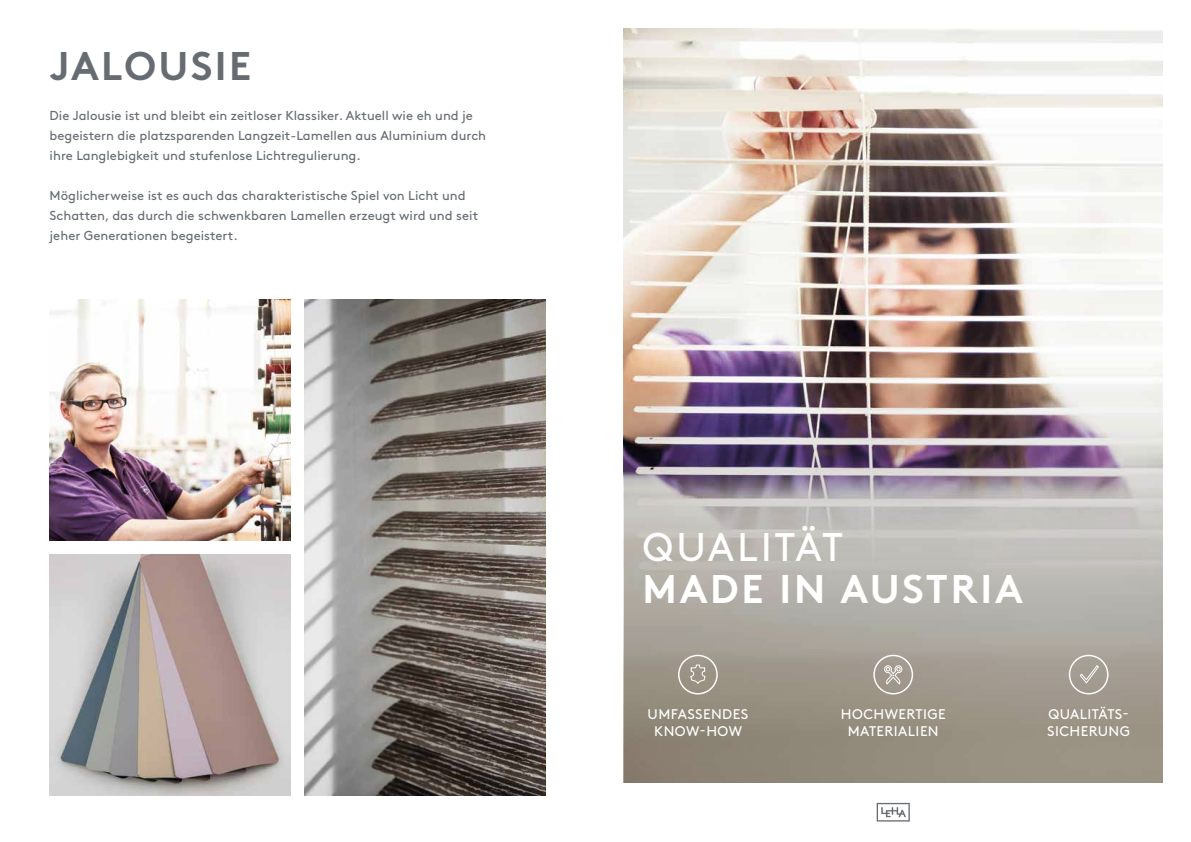
<style>
.page{position:relative;width:1191px;height:842px;background:#fff}
.page>*{position:absolute;margin:0;border:0;box-sizing:border-box;transform-origin:0 0}
.t1{font:700 40px "Brown Pro";letter-spacing:.07em;color:#fff}
.t2{font:700 40px "Brown Pro";letter-spacing:.06em;color:#676c72}
.t3{font:40px "Brown Pro";letter-spacing:.07em;color:#fff}
.t4{font:14px/17px "Brown Pro";letter-spacing:.03em;color:#fff;text-align:center}
.t5{font:13px/20px "Brown Pro";color:#676c72}
</style>
<div class="page">
<img style="left:624px;top:28px;width:538px;height:346px">
<svg style="left:624px;top:374px;width:538px;height:408px;background:#a69d9a"></svg>
<img style="left:305px;top:299px;width:241px;height:497px">
<svg style="left:1068px;top:655px;width:40px;height:39px;background:#b0aaa1"></svg>
<svg style="left:678px;top:655px;width:40px;height:39px;background:#a9a398"></svg>
<svg style="left:873px;top:655px;width:40px;height:39px;background:#b1aaa2"></svg>
<svg style="left:876px;top:803px;width:33px;height:18px"></svg>
<img style="left:50px;top:555px;width:241px;height:241px">
<img style="left:50px;top:299px;width:241px;height:241px">
<h1 class="t2" style="left:50px;top:33px;width:203px">JALOUSIE</h1>
<p class="t5" style="left:50px;top:105px;width:438px">Die Jalousie ist und bleibt ein zeitloser Klassiker. Aktuell wie eh und je begeistern die platzsparenden Langzeit-Lamellen aus Aluminium durch ihre Langlebigkeit und stufenlose Lichtregulierung.</p>
<p class="t5" style="left:50px;top:185px;width:430px">Möglicherweise ist es auch das charakteristische Spiel von Licht und<br>Schatten, das durch die schwenkbaren Lamellen erzeugt wird und seit jeher Generationen begeistert.</p>
<h1 class="t3" style="left:642px;top:517px;width:202px">QUALITÄT</h1>
<h1 class="t1" style="left:642px;top:557px;width:382px">MADE IN AUSTRIA</h1>
<p class="t4" style="left:647px;top:705px;width:102px">UMFASSENDES<br>KNOW-HOW</p>
<p class="t4" style="left:841px;top:705px;width:106px">HOCHWERTIGE<br>MATERIALIEN</p>
<p class="t4" style="left:1047px;top:705px;width:84px;text-align:left">QUALITÄTS-<br>SICHERUNG</p>
</div>
